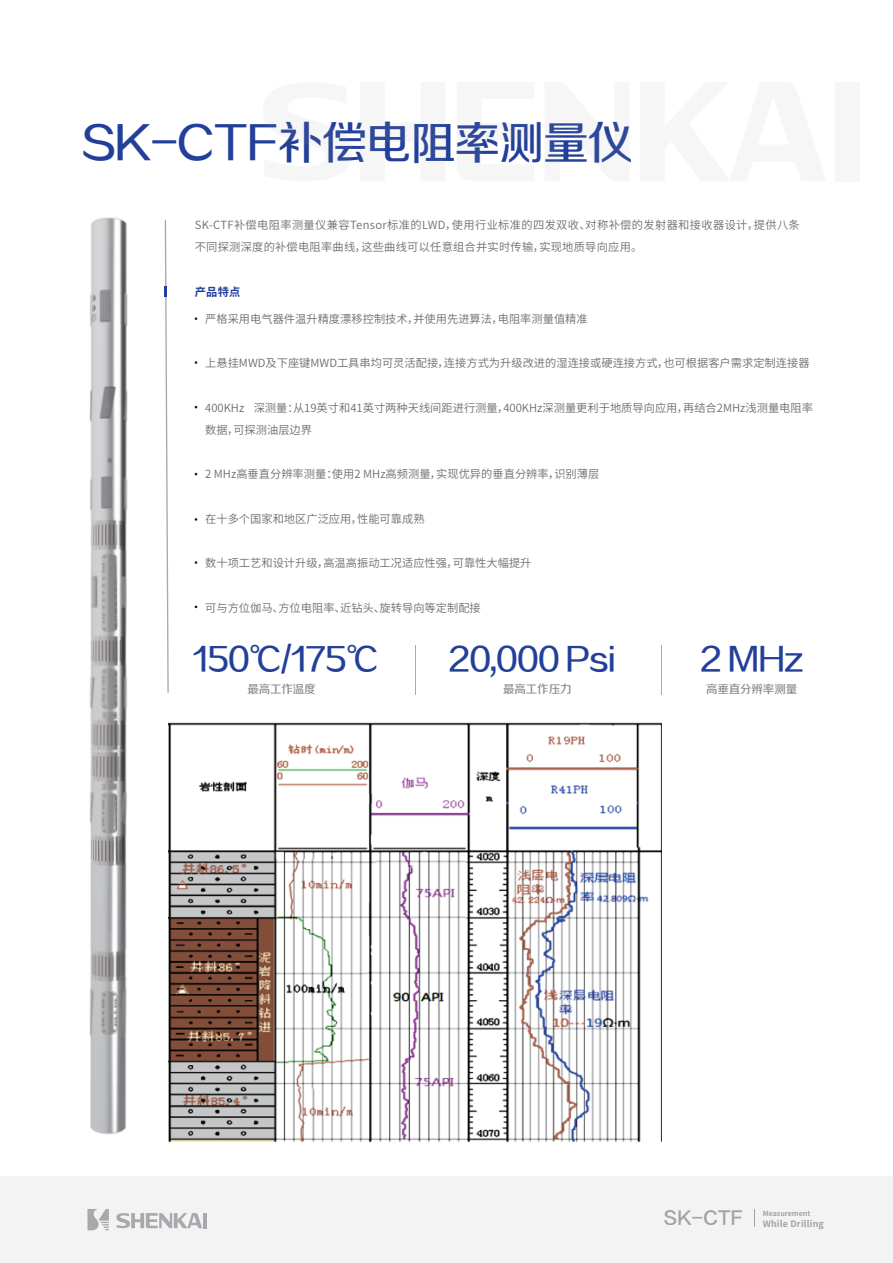
<style>
.page{position:relative;width:893px;height:1263px;background:#fff}
.page>*{position:absolute;margin:0;border:0;box-sizing:border-box;transform-origin:0 0}
.t1{font:45.15px "FZZZHUNHJW GB1 0";letter-spacing:-.02em;color:#223f99}
.t2{font:32.1px "FZZZHUNHJW GB1 0";letter-spacing:-.02em;color:#223f99}
.t3{font:11.55px "FZZZHUNHJW GB1 0";letter-spacing:-.02em;color:#888a8d}
.t4{font:11.25px/22.2px "Source Han Sans CN";color:#6c6d70}
.t5{font:11.25px/22.2px "Source Han Sans CN";letter-spacing:.03em;color:#6c6d70}
.t6{font:700 11.25px "Source Han Sans CN";color:#223f99}
.t7{font:700 8.85px "Source Han Sans CN";letter-spacing:.02em;color:#a0a2a4}
.t8{font:700 7.05px "Source Han Sans CN";color:#a0a2a4}
</style>
<div class="page">
<div style="left:0;top:1176px;width:893px;height:87px;background:#f3f3f3"></div>
<svg style="left:87px;top:1209px;width:22px;height:21px"></svg>
<hr style="left:203px;top:1213px;width:4px;height:15px;background:#a8a9ad">
<svg style="left:116px;top:1213px;width:86px;height:15px"></svg>
<svg style="left:164px;top:220px;width:5px;height:473px"></svg>
<hr style="left:415px;top:645px;width:1px;height:49px;background:#a8a9ad">
<hr style="left:661px;top:645px;width:1px;height:49px;background:#a8a9ad">
<div style="left:835px;top:82px;width:25px;height:99px;background:#f6f6f6"></div>
<img style="left:169px;top:723px;width:492px;height:419px">
<img style="left:89px;top:217px;width:39px;height:918px">
<h1 class="t1" style="left:82px;top:117px;width:552px">SK-CTF补偿电阻率测量仪</h1>
<p class="t5" style="left:195px;top:214px;width:606px">SK-CTF补偿电阻率测量仪兼容Tensor标准的LWD，使用行业标准的四发双收、对称补偿的发射器和接收器设计，提供八条不同探测深度的补偿电阻率曲线，这些曲线可以任意组合并实时传输，实现地质导向应用。</p>
<p class="t6" style="left:195px;top:285px;width:47px">产品特点</p>
<p class="t4" style="left:205px;top:308px;width:384px">严格采用电气器件温升精度漂移控制技术，并使用先进算法，电阻率测量值精准</p>
<p class="t4" style="left:205px;top:352px;width:606px">上悬挂MWD及下座键MWD工具串均可灵活配接，连接方式为升级改进的湿连接或硬连接方式，也可根据客户需求定制连接器</p>
<p class="t4" style="left:205px;top:397px;width:609px">400KHz 深测量：从19英寸和41英寸两种天线间距进行测量，400KHz深测量更利于地质导向应用，再结合2MHz浅测量电阻率数据，可探测油层边界</p>
<p class="t4" style="left:205px;top:463px;width:396px">2 MHz高垂直分辨率测量：使用2 MHz高频测量，实现优异的垂直分辨率，识别薄层</p>
<p class="t4" style="left:205px;top:508px;width:221px">在十多个国家和地区广泛应用，性能可靠成熟</p>
<p class="t4" style="left:205px;top:552px;width:328px">数十项工艺和设计升级，高温高振动工况适应性强，可靠性大幅提升</p>
<p class="t4" style="left:205px;top:597px;width:277px">可与方位伽马、方位电阻率、近钻头、旋转导向等定制配接</p>
<h2 class="t2" style="left:193px;top:641px;width:187px">150℃/175℃</h2>
<p class="t3" style="left:247px;top:682px;width:70px">最高工作温度</p>
<h2 class="t2" style="left:449px;top:641px;width:169px">20,000 Psi</h2>
<p class="t3" style="left:503px;top:682px;width:70px">最高工作压力</p>
<h2 class="t2" style="left:700px;top:641px;width:104px">2 MHz</h2>
<p class="t3" style="left:706px;top:682px;width:93px">高垂直分辨率测量</p>
<p class="t7" style="left:664px;top:1219px;width:162px"><sup>SK-CTF</sup> While Drilling</p>
<p class="t8" style="left:763px;top:1210px;width:49px">Measurement</p>
</div>
